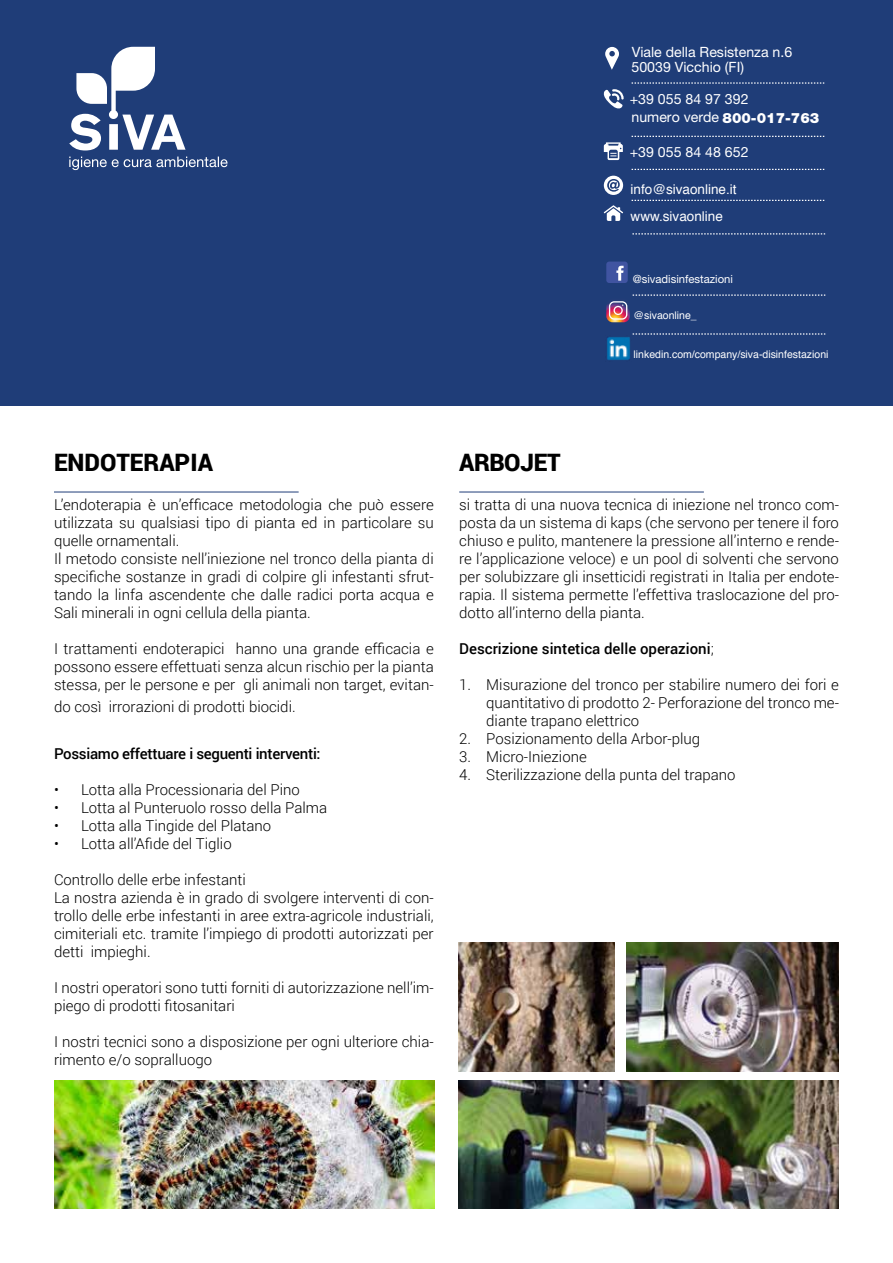
<style>
.page{position:relative;width:893px;height:1263px;background:#fff}
.page>*{position:absolute;margin:0;border:0;box-sizing:border-box;transform-origin:0 0}
.t1{font:900 24px "Roboto";color:#000}
.t2{font:900 24px "Roboto";letter-spacing:-.02em;color:#000}
.t3{font:300 15px/18px "Roboto";color:#000}
.t4{font:500 15px "Roboto";letter-spacing:-.01em;color:#000}
.t5{font:14.1px/15.6px "Helvetica Neue";color:#fff}
.t6{font:13.5px/27.6px "Helvetica";color:#fff}
.t7{font:11.25px "Helvetica Neue";color:#fff}
.t8{font:10.5px "Helvetica";color:#fff}
.s1{font-weight:900}
.s2{font-weight:300}
</style>
<div class="page">
<div style="left:0;top:0;width:893px;height:405px;background:#1f3d78"></div>
<svg style="left:69px;top:47px;width:117px;height:103px"></svg>
<svg style="left:69px;top:157px;width:159px;height:13px"></svg>
<svg style="left:604px;top:142px;width:19px;height:18px"></svg>
<svg style="left:603px;top:89px;width:21px;height:20px"></svg>
<svg style="left:604px;top:176px;width:19px;height:19px"></svg>
<svg style="left:605px;top:47px;width:14px;height:23px"></svg>
<svg style="left:603px;top:205px;width:20px;height:16px"></svg>
<svg style="left:632px;top:82px;width:192px;height:2px"></svg>
<svg style="left:632px;top:136px;width:192px;height:1px"></svg>
<svg style="left:632px;top:169px;width:192px;height:1px"></svg>
<svg style="left:632px;top:200px;width:192px;height:1px"></svg>
<div style="left:606px;top:262px;width:22px;height:21px;background:#4054a1;border-radius:3px"></div>
<svg style="left:616px;top:266px;width:8px;height:15px"></svg>
<svg style="left:632px;top:233px;width:193px;height:1px"></svg>
<svg style="left:606px;top:294px;width:219px;height:28px"></svg>
<svg style="left:633px;top:333px;width:192px;height:2px"></svg>
<img style="left:607px;top:337px;width:23px;height:23px">
<hr style="left:54px;top:492px;width:245px;height:1px;background:#1f3d78">
<hr style="left:459px;top:492px;width:245px;height:1px;background:#1f3d78">
<img style="left:54px;top:1080px;width:381px;height:129px">
<img style="left:458px;top:1080px;width:381px;height:129px">
<img style="left:458px;top:943px;width:156px;height:128px">
<img style="left:626px;top:943px;width:213px;height:128px">
<p class="t5" style="left:631px;top:44px;width:162px">Viale della Resistenza n.6<br>50039 Vicchio (FI)</p>
<p class="t5" style="left:630px;top:91px;width:120px">+39 055 84 97 392</p>
<p class="t5" style="left:631px;top:109px;width:189px">numero verde <span class="s1">800-017-763</span></p>
<p class="t5" style="left:630px;top:144px;width:120px">+39 055 84 48 652</p>
<p class="t6" style="left:631px;top:176px;width:107px">info@sivaonline.it www.sivaonline</p>
<p class="t7" style="left:633px;top:272px;width:102px">@sivadisinfestazioni</p>
<p class="t8" style="left:634px;top:308px;width:65px">@sivaonline_</p>
<p class="t8" style="left:634px;top:346px;width:196px">linkedin.com/company/siva-disinfestazioni</p>
<h1 class="t1" style="left:54px;top:445px;width:160px">ENDOTERAPIA</h1>
<p class="t3" style="left:54px;top:495px;width:381px">L’endoterapia è un’efficace metodologia che può essere utilizzata su qualsiasi tipo di pianta ed in particolare su quelle ornamentali.<br>Il metodo consiste nell’iniezione nel tronco della pianta di specifiche sostanze in gradi di colpire gli infestanti sfrut&shy;tando la linfa ascendente che dalle radici porta acqua e Sali minerali in ogni cellula della pianta.</p>
<p class="t3" style="left:54px;top:639px;width:381px;text-align:justify">I trattamenti endoterapici hanno una grande efficacia e possono essere effettuati senza alcun rischio per la pianta stessa, per le persone e per gli animali non target, evitan-</p>
<p class="t3" style="left:54px;top:697px;width:243px">do così irrorazioni di prodotti biocidi.</p>
<p class="t4" style="left:54px;top:743px;width:268px">Possiamo effettuare i seguenti interventi:</p>
<p class="t3" style="left:54px;top:780px;width:247px">• Lotta alla Processionaria del Pino</p>
<p class="t3" style="left:54px;top:798px;width:275px">• Lotta al Punteruolo rosso della Palma</p>
<p class="t3" style="left:54px;top:816px;width:219px">• Lotta alla Tingide del Platano</p>
<p class="t3" style="left:54px;top:834px;width:179px">• Lotta all’Afide del Tiglio</p>
<p class="t3" style="left:54px;top:870px;width:381px">Controllo delle erbe infestanti<br>La nostra azienda è in grado di svolgere interventi di con&shy;trollo delle erbe infestanti in aree extra-agricole industriali, cimiteriali etc. tramite l’impiego di prodotti autorizzati per detti impieghi.</p>
<p class="t3" style="left:54px;top:978px;width:381px">I nostri operatori sono tutti forniti di autorizzazione nell’im&shy;piego di prodotti fitosanitari</p>
<p class="t3" style="left:54px;top:1032px;width:381px">I nostri tecnici sono a disposizione per ogni ulteriore chia&shy;rimento e/o sopralluogo</p>
<h1 class="t2" style="left:459px;top:445px;width:103px">ARBOJET</h1>
<p class="t3" style="left:459px;top:495px;width:381px;text-align:justify">si tratta di una nuova tecnica di iniezione nel tronco com&shy;posta da un sistema di kaps (che servono per tenere il foro chiuso e pulito, mantenere la pressione all’interno e rende&shy;re l’applicazione veloce) e un pool di solventi che servono per solubizzare gli insetticidi registrati in Italia per endote&shy;rapia. Il sistema permette l’effettiva traslocazione del pro&shy;dotto all’interno della pianta.</p>
<p class="t4" style="left:459px;top:638px;width:256px">Descrizione sintetica delle operazioni<span class="s2">;</span></p>
<p class="t3" style="left:486px;top:675px;width:354px;text-align:justify;text-indent:-27px">1. Misurazione del tronco per stabilire numero dei fori e quantitativo di prodotto 2- Perforazione del tronco me&shy;diante trapano elettrico</p>
<p class="t3" style="left:459px;top:729px;width:242px">2. Posizionamento della Arbor-plug</p>
<p class="t3" style="left:459px;top:747px;width:129px">3. Micro-Iniezione</p>
<p class="t3" style="left:459px;top:765px;width:278px">4. Sterilizzazione della punta del trapano</p>
</div>
